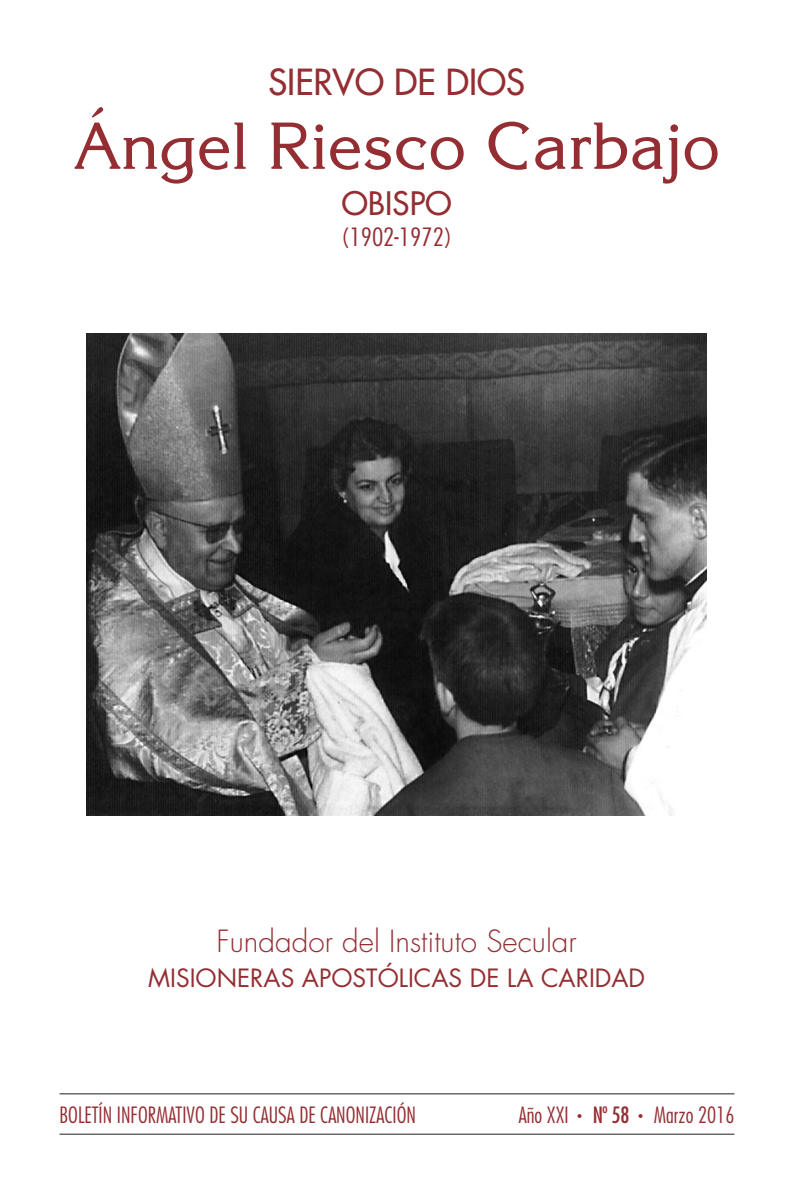
<style>
.page{position:relative;width:794px;height:1191px;background:#fff}
.page>*{position:absolute;margin:0;border:0;box-sizing:border-box;transform-origin:0 0}
.t1{font:64.75px "Korinna Std";color:#942e33}
.t2{font:500 35px "Futura Std";color:#942e33}
.t3{font:500 31.5px "Futura Std";letter-spacing:.005em;color:#942e33}
.t4{font:300 29.75px "Futura Std";color:#942e33}
.t5{font:24.5px "Futura Std";color:#942e33}
.t6{font:300 condensed 24.5px "Futura Std";color:#942e33;scale:1.11 1}
.t7{font:300 condensed 21.88px "Futura Std";color:#942e33}
.s1{font-size:10.5px}
.s2{font-weight:400}
</style>
<div class="page">
<hr style="left:60px;top:1093px;width:674px;height:1px;background:#231f20">
<hr style="left:60px;top:1133px;width:674px;height:1px;background:#231f20">
<img style="left:87px;top:334px;width:620px;height:482px">
<h2 class="t2" style="left:268px;top:60px;width:258px">SIERVO DE DIOS</h2>
<h1 class="t1" style="left:74px;top:105px;width:648px">Ángel Riesco Carbajo</h1>
<h3 class="t3" style="left:342px;top:183px;width:111px">OBISPO</h3>
<p class="t6" style="left:341px;top:223px;width:102px">(1902-1972)</p>
<h3 class="t4" style="left:217px;top:922px;width:362px">Fundador del Instituto Secular</h3>
<p class="t5" style="left:148px;top:962px;width:498px">MISIONERAS APOSTÓLICAS DE LA CARIDAD</p>
<p class="t7" style="left:60px;top:1101px;width:358px">BOLETÍN INFORMATIVO DE SU CAUSA DE CANONIZACIÓN</p>
<p class="t7" style="left:519px;top:1101px;width:217px">Año XXI <span class="s1">•</span> <span class="s2">Nº 58</span> <span class="s1">•</span> Marzo 2016</p>
</div>
